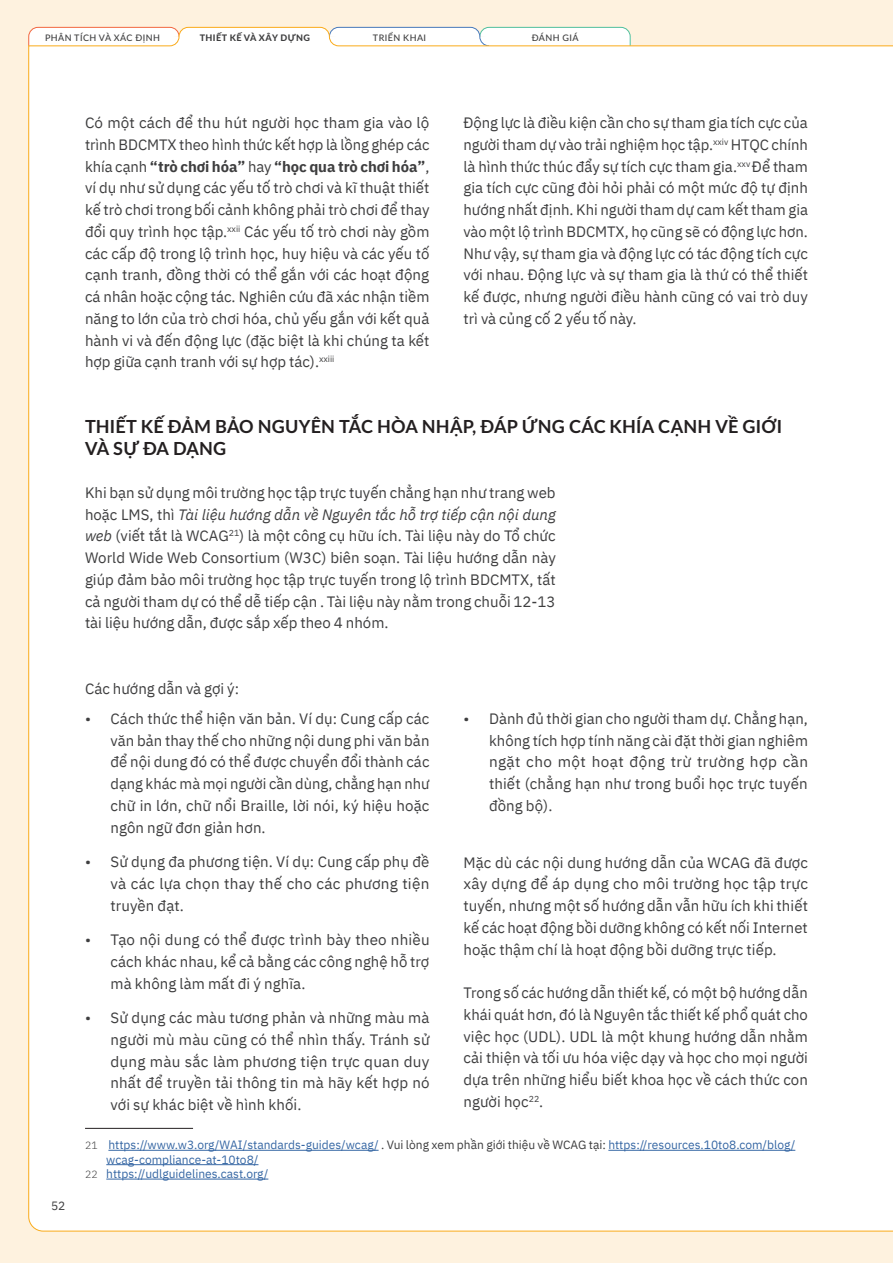
<style>
.page{position:relative;width:893px;height:1263px;background:#fef2df}
.page>*{position:absolute;margin:0;border:0;box-sizing:border-box;transform-origin:0 0}
.T2_less_distance{font:700 18px/22.5px "Lato";letter-spacing:.01em;color:#231f20}
.Body{font:15px/21.8px "IBM Plex Sans";letter-spacing:.005em;color:#3e3e3f;text-align:justify}
.footnotes{font:12px/14.4px "IBM Plex Sans";color:#3667a4}
.t1{font:12px "IBM Plex Sans";color:#3e3e3f}
.t2{font:500 9px "Lato";letter-spacing:.05em;color:#3e3e3f}
.t3{font:800 9px "Lato";letter-spacing:.05em;color:#3e3e3f}
.s1{font-weight:700}
.s2{font-style:italic}
.s3{font-weight:300;font-size:10.5px;color:#3e3e3f}
.s4{color:#3e3e3f}
</style>
<div class="page">
<div style="left:28px;top:27px;width:865px;height:1205px;background:#fff"></div>
<hr style="left:85px;top:1128px;width:108px;height:1px;background:#231f20">
<hr style="left:108px;top:1150px;width:271px;height:1px;background:#3667a4">
<hr style="left:608px;top:1150px;width:187px;height:1px;background:#3667a4">
<hr style="left:106px;top:1164px;width:152px;height:1px;background:#3667a4">
<hr style="left:106px;top:1179px;width:162px;height:1px;background:#3667a4">
<p class="t2" style="left:45px;top:31px;width:116px">PHÂN TÍCH VÀ XÁC ĐỊNH</p>
<p class="t3" style="left:200px;top:31px;width:112px">THIẾT KẾ VÀ XÂY DỰNG</p>
<p class="t2" style="left:373px;top:31px;width:55px">TRIỂN KHAI</p>
<p class="t2" style="left:532px;top:31px;width:48px">ĐÁNH GIÁ</p>
<p class="Body" style="left:85px;top:111px;width:346px">Có một cách để thu hút người học tham gia vào lộ trình BDCMTX theo hình thức kết hợp là lồng ghép các khía cạnh <span class="s1">“trò chơi hóa”</span> hay <span class="s1">“học qua trò chơi hóa”</span>, ví dụ như sử dụng các yếu tố trò chơi và kĩ thuật thiết kế trò chơi trong bối cảnh không phải trò chơi để thay đổi quy trình học tập.<sup>xxii</sup> Các yếu tố trò chơi này gồm các cấp độ trong lộ trình học, huy hiệu và các yếu tố cạnh tranh, đồng thời có thể gắn với các hoạt động cá nhân hoặc cộng tác. Nghiên cứu đã xác nhận tiềm năng to lớn của trò chơi hóa, chủ yếu gắn với kết quả hành vi và đến động lực (đặc biệt là khi chúng ta kết hợp giữa cạnh tranh với sự hợp tác).<sup>xxiii</sup></p>
<p class="Body" style="left:463px;top:111px;width:346px">Động lực là điều kiện cần cho sự tham gia tích cực của người tham dự vào trải nghiệm học tập.<sup>xxiv</sup> HTQC chính là hình thức thúc đẩy sự tích cực tham gia.<sup>xxv</sup> Để tham gia tích cực cũng đòi hỏi phải có một mức độ tự định hướng nhất định. Khi người tham dự cam kết tham gia vào một lộ trình BDCMTX, họ cũng sẽ có động lực hơn.<br>Như vậy, sự tham gia và động lực có tác động tích cực với nhau. Động lực và sự tham gia là thứ có thể thiết kế được, nhưng người điều hành cũng có vai trò duy trì và củng cố 2 yếu tố này.</p>
<p class="T2_less_distance" style="left:85px;top:414px;width:699px">THIẾT KẾ ĐẢM BẢO NGUYÊN TẮC HÒA NHẬP, ĐÁP ỨNG CÁC KHÍA CẠNH VỀ GIỚI<br>VÀ SỰ ĐA DẠNG</p>
<p class="Body" style="left:85px;top:480px;width:472px">Khi bạn sử dụng môi trường học tập trực tuyến chẳng hạn như trang web hoặc LMS, thì <span class="s2">Tài liệu hướng dẫn về Nguyên tắc hỗ trợ tiếp cận nội dung web</span> (viết tắt là WCAG<sup>21</sup>) là một công cụ hữu ích. Tài liệu này do Tổ chức World Wide Web Consortium (W3C) biên soạn. Tài liệu hướng dẫn này giúp đảm bảo môi trường học tập trực tuyến trong lộ trình BDCMTX, tất cả người tham dự có thể dễ tiếp cận . Tài liệu này nằm trong chuỗi 12-13 tài liệu hướng dẫn, được sắp xếp theo 4 nhóm.</p>
<p class="Body" style="left:85px;top:676px;width:156px">Các hướng dẫn và gợi ý:</p>
<p class="Body" style="left:111px;top:706px;width:320px;text-indent:-26px">• Cách thức thể hiện văn bản. Ví dụ: Cung cấp các văn bản thay thế cho những nội dung phi văn bản để nội dung đó có thể được chuyển đổi thành các dạng khác mà mọi người cần dùng, chẳng hạn như chữ in lớn, chữ nổi Braille, lời nói, ký hiệu hoặc ngôn ngữ đơn giản hơn.</p>
<p class="Body" style="left:111px;top:850px;width:320px;text-indent:-26px">• Sử dụng đa phương tiện. Ví dụ: Cung cấp phụ đề và các lựa chọn thay thế cho các phương tiện truyền đạt.</p>
<p class="Body" style="left:111px;top:928px;width:321px;text-indent:-26px">• Tạo nội dung có thể được trình bày theo nhiều cách khác nhau, kể cả bằng các công nghệ hỗ trợ mà không làm mất đi ý nghĩa.</p>
<p class="Body" style="left:111px;top:1006px;width:321px;text-indent:-26px">• Sử dụng các màu tương phản và những màu mà người mù màu cũng có thể nhìn thấy. Tránh sử dụng màu sắc làm phương tiện trực quan duy nhất để truyền tải thông tin mà hãy kết hợp nó với sự khác biệt về hình khối.</p>
<p class="Body" style="left:489px;top:706px;width:321px;text-indent:-26px">• Dành đủ thời gian cho người tham dự. Chẳng hạn, không tích hợp tính năng cài đặt thời gian nghiêm ngặt cho một hoạt động trừ trường hợp cần thiết (chẳng hạn như trong buổi học trực tuyến đồng bộ).</p>
<p class="Body" style="left:463px;top:850px;width:346px">Mặc dù các nội dung hướng dẫn của WCAG đã được xây dựng để áp dụng cho môi trường học tập trực tuyến, nhưng một số hướng dẫn vẫn hữu ích khi thiết kế các hoạt động bồi dưỡng không có kết nối Internet hoặc thậm chí là hoạt động bồi dưỡng trực tiếp.</p>
<p class="Body" style="left:463px;top:981px;width:346px">Trong số các hướng dẫn thiết kế, có một bộ hướng dẫn khái quát hơn, đó là Nguyên tắc thiết kế phổ quát cho việc học (UDL). UDL là một khung hướng dẫn nhằm cải thiện và tối ưu hóa việc dạy và học cho mọi người dựa trên những hiểu biết khoa học về cách thức con người học<sup>22</sup>.</p>
<p class="t1" style="left:51px;top:1196px;width:16px">52</p>
<p class="footnotes" style="left:106px;top:1137px;width:690px;text-indent:-21px"><span class="s3">21</span> https://www.w3.org/WAI/standards-guides/wcag/ <span class="s4">. Vui lòng xem phần giới thiệu về WCAG tại:</span> https://resources.10to8.com/blog/ wcag-compliance-at-10to8/</p>
<p class="footnotes" style="left:85px;top:1165px;width:185px"><span class="s3">22</span> https://udlguidelines.cast.org/</p>
</div>
